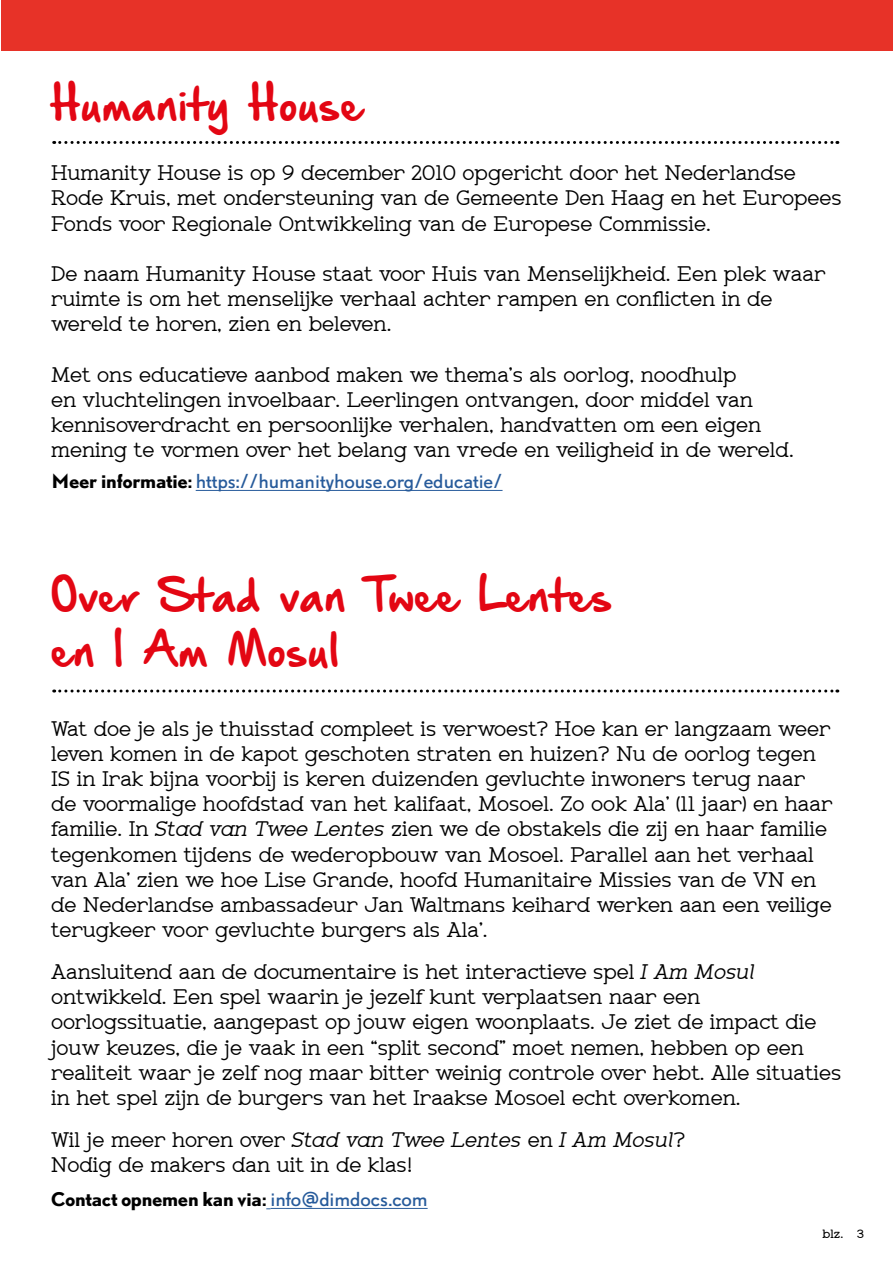
<style>
.page{position:relative;width:893px;height:1263px;background:#fff}
.page>*{position:absolute;margin:0;border:0;box-sizing:border-box;transform-origin:0 0}
.t1{font:38.4px/55.5px "Hand Of Sean Demo";color:#e30613}
.t2{font:21px/25.2px "Zolano Serif BTN";color:#000}
.t3{font:21px "Zolano Serif BTN Oblique";color:#000}
.t4{font:18px "DTL Nobel T";color:#275b9b}
.t5{font:700 18px "DTL Nobel T";letter-spacing:-.005em;color:#000}
.t6{font:12px "Zolano Serif BTN Bold";color:#000}
.s1{font-weight:700;color:#000}
.s2{font-family:"Zolano Serif BTN Oblique"}
.s3{font-family:"Zolano Serif BTN"}
.s4{font-weight:400;color:#275b9b}
</style>
<div class="page">
<div style="left:1px;top:1px;width:891px;height:50px;background:#e73228"></div>
<hr style="left:196px;top:490px;width:307px;height:1px;background:#275b9b">
<hr style="left:270px;top:1208px;width:158px;height:1px;background:#275b9b">
<svg style="left:54px;top:141px;width:784px;height:3px"></svg>
<svg style="left:54px;top:689px;width:784px;height:3px"></svg>
<h1 class="t1" style="left:51px;top:80px;width:313px">Humanity House</h1>
<p class="t2" style="left:51px;top:160px;width:792px">Humanity House is op 9 december 2010 opgericht door het Nederlandse<br>Rode Kruis, met ondersteuning van de Gemeente Den Haag en het Europees<br>Fonds voor Regionale Ontwikkeling van de Europese Commissie.</p>
<p class="t2" style="left:51px;top:261px;width:776px">De naam Humanity House staat voor Huis van Menselijkheid. Een plek waar ruimte is om het menselijke verhaal achter rampen en conflicten in de wereld te horen, zien en beleven.</p>
<p class="t2" style="left:51px;top:362px;width:744px">Met ons educatieve aanbod maken we thema’s als oorlog, noodhulp<br>en vluchtelingen invoelbaar. Leerlingen ontvangen, door middel van kennisoverdracht en persoonlijke verhalen, handvatten om een eigen mening te vormen over het belang van vrede en veiligheid in de wereld.</p>
<p class="t4" style="left:51px;top:469px;width:453px"><span class="s1">Meer informatie:</span> https://humanityhouse.org/educatie/</p>
<h1 class="t1" style="left:51px;top:571px;width:563px">Over Stad van Twee Lentes en I Am Mosul</h1>
<p class="t2" style="left:51px;top:716px;width:783px">Wat doe je als je thuisstad compleet is verwoest? Hoe kan er langzaam weer leven komen in de kapot geschoten straten en huizen? Nu de oorlog tegen IS in Irak bijna voorbij is keren duizenden gevluchte inwoners terug naar de voormalige hoofdstad van het kalifaat, Mosoel. Zo ook Ala’ (11 jaar) en haar familie. In <span class="s2">Stad van Twee Lentes</span> zien we de obstakels die zij en haar familie tegenkomen tijdens de wederopbouw van Mosoel. Parallel aan het verhaal van Ala’ zien we hoe Lise Grande, hoofd Humanitaire Missies van de VN en de Nederlandse ambassadeur Jan Waltmans keihard werken aan een veilige terugkeer voor gevluchte burgers als Ala’.</p>
<p class="t2" style="left:51px;top:959px;width:792px">Aansluitend aan de documentaire is het interactieve spel <span class="s2">I Am Mosul </span>ontwikkeld. Een spel waarin je jezelf kunt verplaatsen naar een oorlogssituatie, aangepast op jouw eigen woonplaats. Je ziet de impact die jouw keuzes, die je vaak in een “split second” moet nemen, hebben op een realiteit waar je zelf nog maar bitter weinig controle over hebt. Alle situaties in het spel zijn de burgers van het Iraakse Mosoel echt overkomen.</p>
<p class="t3" style="left:51px;top:1127px;width:636px"><span class="s3">Wil je meer horen over</span> Stad van Twee Lentes <span class="s3">en</span> I Am Mosul<span class="s3">?</span></p>
<p class="t2" style="left:51px;top:1152px;width:363px">Nodig de makers dan uit in de klas!</p>
<p class="t5" style="left:51px;top:1187px;width:378px">Contact opnemen kan via: <span class="s4">info@dimdocs.com</span></p>
<p class="t6" style="left:823px;top:1227px;width:43px">blz. 3</p>
</div>
